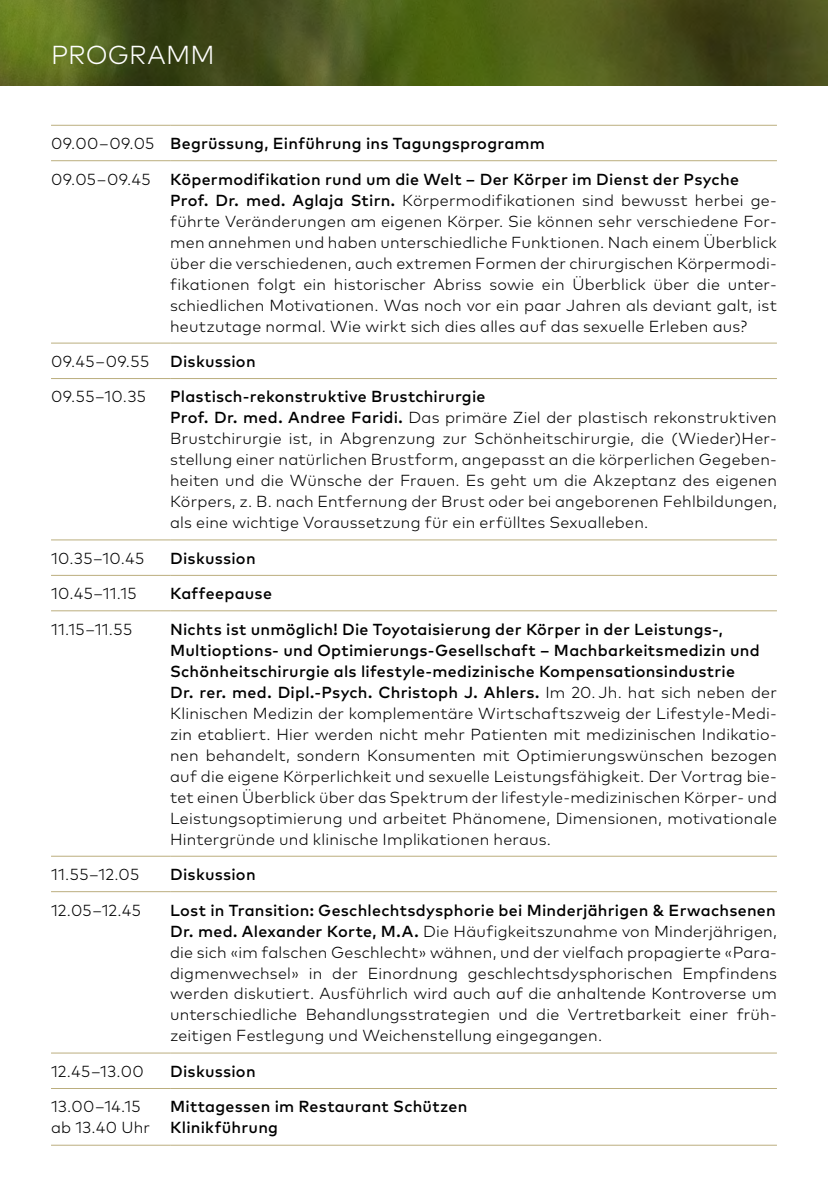
<style>
.page{position:relative;width:828px;height:1191px;background:#fff}
.page>*{position:absolute;margin:0;border:0;box-sizing:border-box;transform-origin:0 0}
.t1{font:300 26px "Mark OT";letter-spacing:.01em;color:#fff}
.t2{font:300 16px/21px "Mark OT";letter-spacing:.015em;color:#000}
.t3{font:500 16px/21px "Mark OT";letter-spacing:.015em;color:#000}
.s1{font-weight:300}
.s2{font-weight:500}
</style>
<div class="page">
<img style="left:0;top:0;width:828px;height:85px">
<hr style="left:51px;top:125px;width:119px;height:1px;background:#bbae7e">
<hr style="left:170px;top:125px;width:607px;height:1px;background:#bbae7e">
<hr style="left:51px;top:160px;width:119px;height:1px;background:#bbae7e">
<hr style="left:170px;top:160px;width:607px;height:1px;background:#bbae7e">
<hr style="left:51px;top:342px;width:119px;height:1px;background:#bbae7e">
<hr style="left:170px;top:342px;width:607px;height:1px;background:#bbae7e">
<hr style="left:51px;top:378px;width:119px;height:1px;background:#bbae7e">
<hr style="left:170px;top:378px;width:607px;height:1px;background:#bbae7e">
<hr style="left:51px;top:539px;width:119px;height:1px;background:#bbae7e">
<hr style="left:170px;top:539px;width:607px;height:1px;background:#bbae7e">
<hr style="left:51px;top:575px;width:119px;height:1px;background:#bbae7e">
<hr style="left:170px;top:575px;width:607px;height:1px;background:#bbae7e">
<hr style="left:51px;top:610px;width:119px;height:1px;background:#bbae7e">
<hr style="left:170px;top:610px;width:607px;height:1px;background:#bbae7e">
<hr style="left:51px;top:855px;width:119px;height:1px;background:#bbae7e">
<hr style="left:170px;top:855px;width:607px;height:1px;background:#bbae7e">
<hr style="left:51px;top:891px;width:119px;height:1px;background:#bbae7e">
<hr style="left:170px;top:891px;width:607px;height:1px;background:#bbae7e">
<hr style="left:51px;top:1052px;width:119px;height:1px;background:#bbae7e">
<hr style="left:170px;top:1052px;width:607px;height:1px;background:#bbae7e">
<hr style="left:51px;top:1088px;width:119px;height:1px;background:#bbae7e">
<hr style="left:170px;top:1088px;width:607px;height:1px;background:#bbae7e">
<hr style="left:51px;top:1144px;width:119px;height:1px;background:#bbae7e">
<hr style="left:170px;top:1144px;width:607px;height:1px;background:#bbae7e">
<h1 class="t1" style="left:51px;top:39px;width:165px">PROGRAMM</h1>
<p class="t3" style="left:51px;top:133px;width:495px"><span class="s1">09.00–09.05</span> Begrüssung, Einführung ins Tagungsprogramm</p>
<p class="t2" style="left:170px;top:168px;width:608px;text-indent:-119px">09.05–09.45 <span class="s2">Köpermodifikation rund um die Welt – Der Körper im Dienst der Psyche Prof. Dr. med. Aglaja Stirn.</span> Körpermodifikationen sind bewusst herbei ge&shy;führte Veränderungen am eigenen Körper. Sie können sehr verschiedene For&shy;men annehmen und haben unterschiedliche Funktionen. Nach einem Überblick über die verschiedenen, auch extremen Formen der chirurgischen Körpermodi&shy;fikationen folgt ein historischer Abriss sowie ein Überblick über die unter&shy;schiedlichen Motivationen. Was noch vor ein paar Jahren als deviant galt, ist heutzutage normal. Wie wirkt sich dies alles auf das sexuelle Erleben aus?</p>
<p class="t2" style="left:51px;top:351px;width:100px">09.45–09.55</p>
<p class="t3" style="left:170px;top:350px;width:87px">Diskussion</p>
<p class="t2" style="left:51px;top:386px;width:97px">09.55–10.35</p>
<p class="t2" style="left:170px;top:386px;width:608px"><span class="s2">Plastisch-rekonstruktive Brustchirurgie<br>Prof. Dr. med. Andree Faridi.</span> Das primäre Ziel der plastisch rekonstruktiven Brustchirurgie ist, in Abgrenzung zur Schönheitschirurgie, die (Wieder)Her&shy;stellung einer natürlichen Brustform, angepasst an die körperlichen Gegeben&shy;heiten und die Wünsche der Frauen. Es geht um die Akzeptanz des eigenen Körpers, z. B. nach Entfernung der Brust oder bei angeborenen Fehlbildungen, als eine wichtige Voraussetzung für ein erfülltes Sexualleben.</p>
<p class="t2" style="left:51px;top:547px;width:95px">10.35–10.45</p>
<p class="t3" style="left:170px;top:547px;width:87px">Diskussion</p>
<p class="t2" style="left:51px;top:583px;width:87px">10.45–11.15</p>
<p class="t3" style="left:170px;top:582px;width:103px">Kaffeepause</p>
<p class="t2" style="left:51px;top:618px;width:83px">11.15–11.55</p>
<p class="t2" style="left:170px;top:618px;width:608px"><span class="s2">Nichts ist unmöglich! Die Toyotaisierung der Körper in der Leistungs-, Multioptions- und Optimierungs-Gesellschaft – Machbarkeitsmedizin und Schönheitschirurgie als lifestyle-medizinische Kompensationsindustrie<br>Dr. rer. med. Dipl.-Psych. Christoph J. Ahlers.</span> Im 20. Jh. hat sich neben der Klinischen Medizin der komplementäre Wirtschaftszweig der Lifestyle-Medi&shy;zin etabliert. Hier werden nicht mehr Patienten mit medizinischen Indikatio&shy;nen behandelt, sondern Konsumenten mit Optimierungswünschen bezogen auf die eigene Körperlichkeit und sexuelle Leistungsfähigkeit. Der Vortrag bie&shy;tet einen Überblick über das Spektrum der lifestyle-medizinischen Körper- und Leistungsoptimierung und arbeitet Phänomene, Dimensionen, motivationale Hintergründe und klinische Implikationen heraus.</p>
<p class="t2" style="left:51px;top:863px;width:90px">11.55–12.05</p>
<p class="t3" style="left:170px;top:863px;width:87px">Diskussion</p>
<p class="t2" style="left:51px;top:899px;width:92px">12.05–12.45</p>
<p class="t2" style="left:170px;top:899px;width:608px"><span class="s2">Lost in Transition: Geschlechtsdysphorie bei Minderjährigen &amp; Erwachsenen Dr. med. Alexander Korte, M.A.</span> Die Häufigkeitszunahme von Minderjährigen, die sich «im falschen Geschlecht» wähnen, und der vielfach propagierte «Para&shy;digmenwechsel» in der Einordnung geschlechtsdysphorischen Empfindens werden diskutiert. Ausführlich wird auch auf die anhaltende Kontroverse um unterschiedliche Behandlungsstrategien und die Vertretbarkeit einer früh&shy;zeitigen Festlegung und Weichenstellung eingegangen.</p>
<p class="t2" style="left:51px;top:1060px;width:94px">12.45–13.00</p>
<p class="t3" style="left:170px;top:1060px;width:87px">Diskussion</p>
<p class="t2" style="left:51px;top:1096px;width:101px">13.00–14.15 ab 13.40 Uhr</p>
<p class="t3" style="left:170px;top:1095px;width:299px">Mittagessen im Restaurant Schützen<br>Klinikführung</p>
</div>
